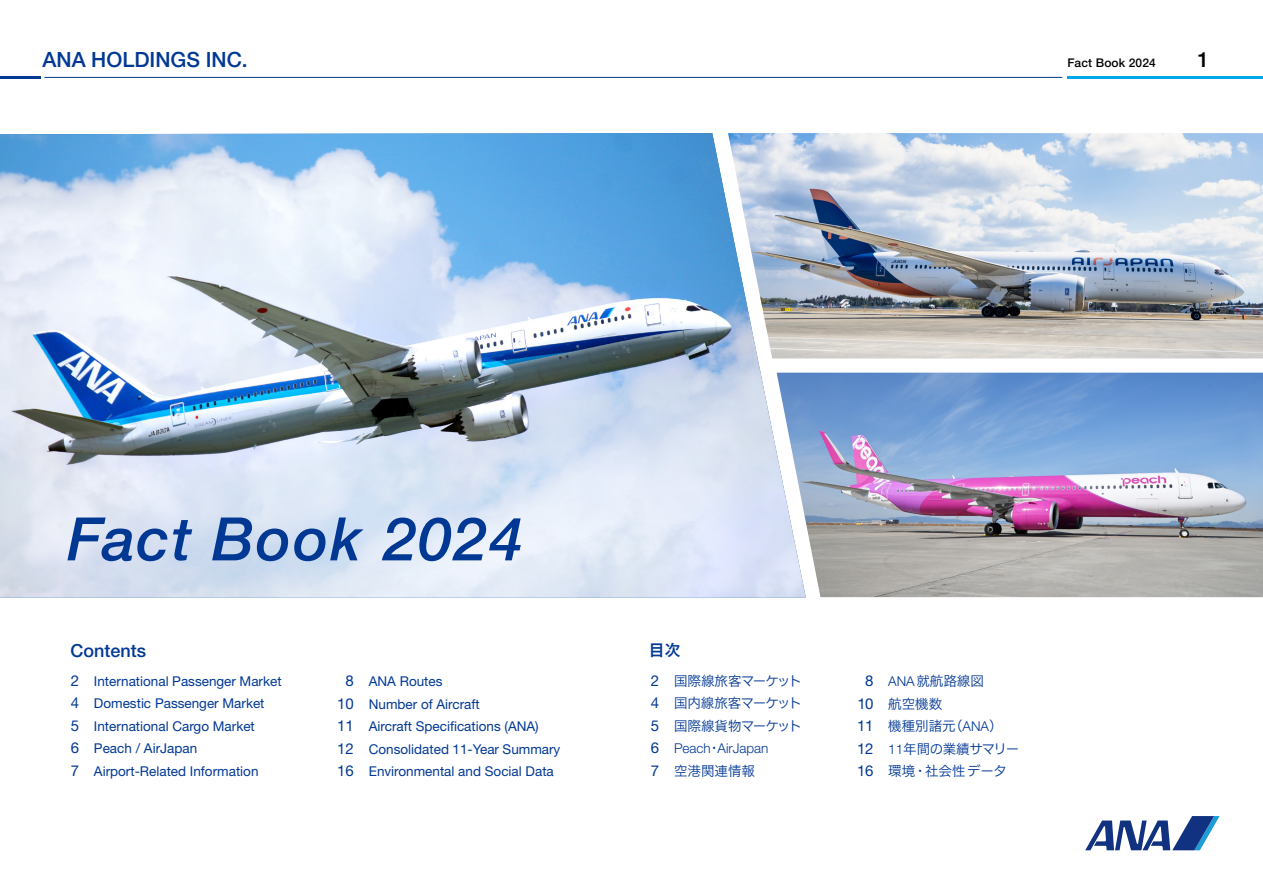
<style>
.page{position:relative;width:1263px;height:893px;background:#fff}
.page>*{position:absolute;margin:0;border:0;box-sizing:border-box;transform-origin:0 0}
.t1{font:italic 500 60px "Helvetica Neue LT Std";letter-spacing:.03em;color:#003894}
.t2{font:500 21px "Helvetica Neue LT Std";color:#003894}
.t3{font:500 21px "Helvetica Neue LT Std";color:#000}
.t4{font:500 18px "Helvetica Neue LT Std";color:#003894}
.t5{font:15.75px "Hiragino UD Sans F Std N W6";color:#003894}
.t6{font:13.5px/22.5px "Helvetica Neue LT Std";color:#003894}
.t7{font:13.5px/22.5px "Hiragino UD Sans F Std N W3";color:#003894;text-align:justify}
.t8{font:300 13.5px "Helvetica Neue LT Std";color:#003894}
.t9{font:500 12px "Helvetica Neue LT Std";letter-spacing:.01em;color:#000}
.s1{font-size:15px}
.s2{font-family:"Helvetica Neue LT Std";font-size:15px}
.s3{font-family:"Helvetica Neue LT Std";font-weight:300}
.s4{font-weight:400;font-size:15px}
.s5{font-family:"Hiragino UD Sans F Std N W3";font-weight:400}
</style>
<div class="page">
<img style="left:0;top:133px;width:806px;height:465px">
<img style="left:728px;top:133px;width:535px;height:225px">
<svg style="left:1085px;top:816px;width:134px;height:34px"></svg>
<hr style="left:0;top:76px;width:40px;height:3px;background:#003894">
<hr style="left:1067px;top:76px;width:196px;height:3px;background:#00a7ea">
<hr style="left:44px;top:77px;width:1018px;height:1px;background:#003894">
<img style="left:777px;top:373px;width:486px;height:224px">
<h2 class="t2" style="left:43px;top:47px;width:207px">ANA HOLDINGS INC.</h2>
<p class="t9" style="left:1067px;top:56px;width:90px">Fact Book 2024</p>
<h2 class="t3" style="left:1197px;top:47px;width:13px">1</h2>
<h1 class="t1" style="left:67px;top:504px;width:456px">Fact Book 2024</h1>
<h3 class="t4" style="left:71px;top:640px;width:77px">Contents</h3>
<p class="t5" style="left:649px;top:638px;width:33px">目次</p>
<p class="t6" style="left:71px;top:670px;width:212px"><span class="s1">2</span> International Passenger Market<br><span class="s1">4</span> Domestic Passenger Market<br><span class="s1">5</span> International Cargo Market<br><span class="s1">6</span> Peach / AirJapan<br><span class="s1">7</span> Airport-Related Information</p>
<p class="t7" style="left:857px;top:669px;width:164px;text-align:left;text-indent:8px"><span class="s2">8</span> <span class="s3">ANA</span>就航路線図<br><span class="s2">10</span> 航空機数<br><span class="s2">11</span> 機種別諸元（<span class="s3">ANA</span>）<br><span class="s2">12</span> <span class="s3">11</span>年間の業績サマリー<br><span class="s2">16</span> 環境・社会性データ</p>
<p class="t7" style="left:651px;top:669px;width:152px"><span class="s2">2</span> 国際線旅客マーケット<span class="s2">4</span> 国内線旅客マーケット<span class="s2">5</span> 国際線貨物マーケット</p>
<p class="t8" style="left:651px;top:740px;width:119px"><span class="s4">6</span> Peach<span class="s5">・</span>AirJapan</p>
<p class="t7" style="left:651px;top:759px;width:106px"><span class="s2">7</span> 空港関連情報</p>
<p class="t6" style="left:337px;top:670px;width:225px;text-indent:8px"><span class="s1">8</span> ANA Routes<br><span class="s1">10</span> Number of Aircraft<br><span class="s1">11</span> Aircraft Specifications (ANA)<br><span class="s1">12</span> Consolidated 11-Year Summary<br><span class="s1">16</span> Environmental and Social Data</p>
</div>
